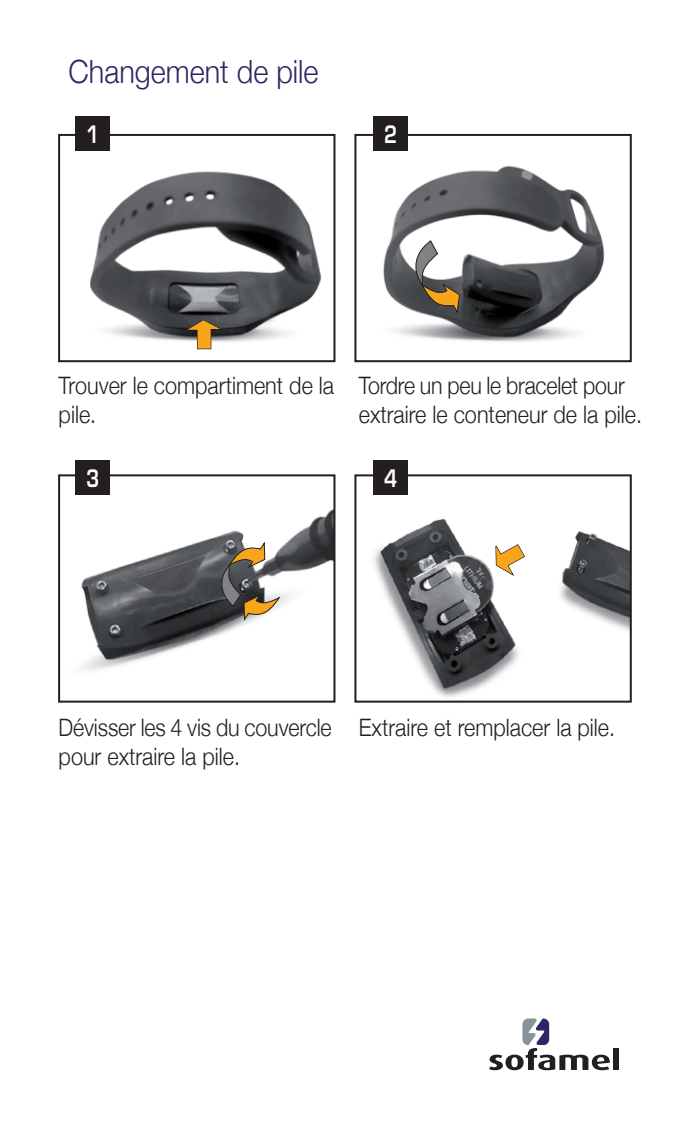
<style>
.page{position:relative;width:684px;height:1132px;background:#fff}
.page>*{position:absolute;margin:0;border:0;box-sizing:border-box;transform-origin:0 0}
.t1{font:300 32px "Helvetica Neue";color:#2c2664;scale:.9 1}
.t2{font:300 24px/28.8px "Helvetica Neue";color:#231f20;scale:.89 1}
.t3{font:300 24px/28.8px "Helvetica Neue";color:#231f20;scale:.9 1}
.t4{font:600 23.2px "Eurostile";color:#fff;scale:.8 1}
</style>
<div class="page">
<div style="left:613px;top:1048px;width:6px;height:21px;background:#231f20"></div>
<svg style="left:489px;top:1018px;width:120px;height:52px"></svg>
<img style="left:90px;top:171px;width:232px;height:171px">
<div style="left:58px;top:134px;width:277px;height:228px;border:2px solid #231f20"></div>
<img style="left:383px;top:165px;width:222px;height:177px">
<div style="left:354px;top:134px;width:277px;height:228px;border:2px solid #231f20"></div>
<img style="left:75px;top:494px;width:257px;height:177px">
<div style="left:58px;top:474px;width:277px;height:228px;border:2px solid #231f20"></div>
<img style="left:373px;top:477px;width:255px;height:220px">
<div style="left:354px;top:474px;width:277px;height:228px;border:2px solid #231f20"></div>
<div style="left:75px;top:116px;width:35px;height:35px;background:#231f20"></div>
<div style="left:373px;top:116px;width:34px;height:35px;background:#231f20"></div>
<div style="left:75px;top:460px;width:35px;height:34px;background:#231f20"></div>
<div style="left:373px;top:460px;width:34px;height:34px;background:#231f20"></div>
<svg style="left:183px;top:319px;width:42px;height:31px"></svg>
<svg style="left:494px;top:541px;width:31px;height:37px"></svg>
<svg style="left:415px;top:241px;width:45px;height:73px"></svg>
<svg style="left:220px;top:541px;width:59px;height:80px"></svg>
<h1 class="t1" style="left:69px;top:46px;width:279px">Changement de pile</h1>
<p class="t4" style="left:86px;top:120px;width:18px">1</p>
<p class="t4" style="left:384px;top:120px;width:18px">2</p>
<p class="t3" style="left:59px;top:369px;width:307px">Trouver le compartiment de la pile.</p>
<p class="t2" style="left:358px;top:369px;width:319px">Tordre un peu le bracelet pour extraire le conteneur de la pile.</p>
<p class="t4" style="left:86px;top:463px;width:18px">3</p>
<p class="t4" style="left:384px;top:463px;width:18px">4</p>
<p class="t2" style="left:59px;top:711px;width:308px">Dévisser les 4 vis du couvercle pour extraire la pile.</p>
<p class="t3" style="left:358px;top:711px;width:286px">Extraire et remplacer la pile.</p>
</div>
